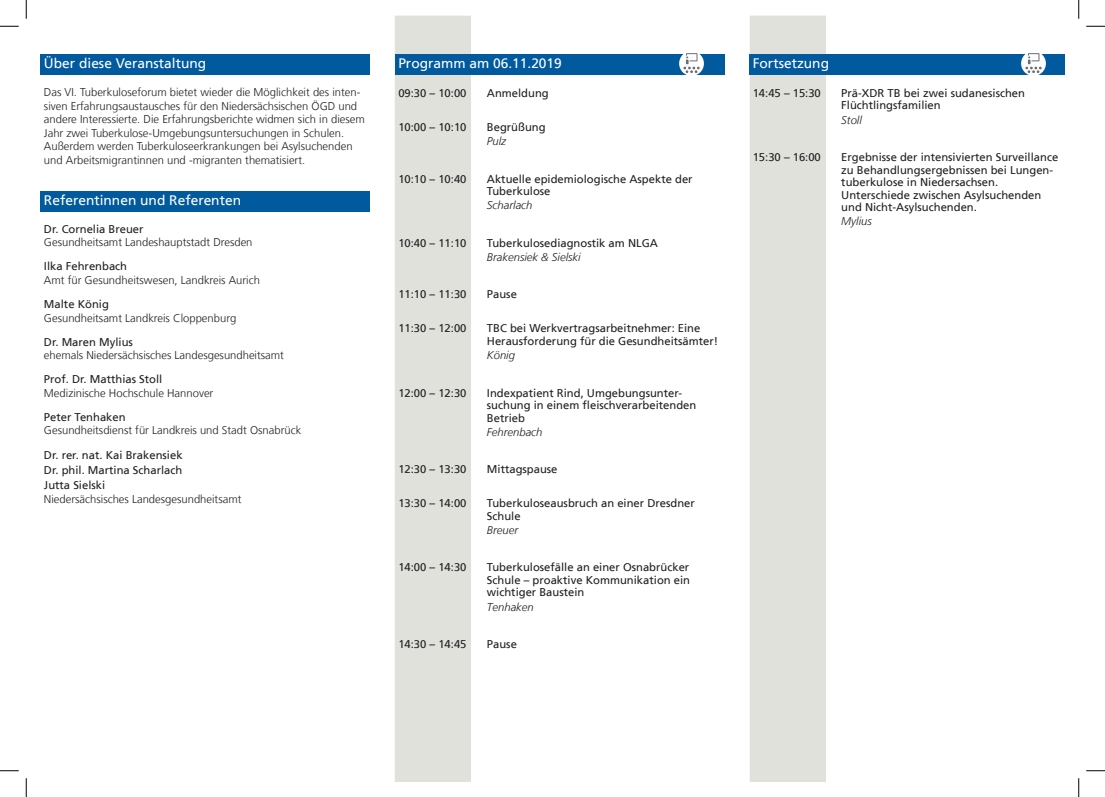
<style>
.page{position:relative;width:1105px;height:797px;background:#fff}
.page>*{position:absolute;margin:0;border:0;box-sizing:border-box;transform-origin:0 0}
.t1{font:13.75px "NDS Frutiger";color:#fff}
.t2{font:11.25px/12.5px "NDS Frutiger";color:#231f20}
.t3{font:300 11.25px/13.5px "NDS Frutiger";color:#231f20}
.t4{font:italic 300 11.25px "NDS Frutiger";color:#231f20}
</style>
<div class="page">
<div style="left:750px;top:16px;width:76px;height:765px;background:#e1e1dc"></div>
<div style="left:749px;top:55px;width:315px;height:20px;background:#015a9d"></div>
<div style="left:395px;top:16px;width:76px;height:765px;background:#e1e1dc"></div>
<div style="left:40px;top:55px;width:330px;height:20px;background:#015a9d"></div>
<div style="left:40px;top:191px;width:330px;height:20px;background:#015a9d"></div>
<div style="left:395px;top:55px;width:329px;height:20px;background:#015a9d"></div>
<div style="left:679px;top:51px;width:25px;height:25px;background:#fff;border-radius:50%"></div>
<div style="left:686px;top:53px;width:11px;height:8px;border:1px solid #6c6d70"></div>
<svg style="left:683px;top:56px;width:17px;height:18px"></svg>
<div style="left:1021px;top:51px;width:25px;height:25px;background:#fff;border-radius:50%"></div>
<div style="left:1028px;top:53px;width:11px;height:8px;border:1px solid #6c6d70"></div>
<svg style="left:1025px;top:56px;width:17px;height:18px"></svg>
<svg style="left:0;top:25px;width:19px;height:2px"></svg>
<svg style="left:1086px;top:25px;width:19px;height:2px"></svg>
<svg style="left:0;top:770px;width:19px;height:1px"></svg>
<svg style="left:1086px;top:770px;width:19px;height:1px"></svg>
<svg style="left:25px;top:0;width:2px;height:19px"></svg>
<svg style="left:25px;top:778px;width:2px;height:19px"></svg>
<svg style="left:1078px;top:0;width:1px;height:19px"></svg>
<svg style="left:1078px;top:778px;width:1px;height:19px"></svg>
<p class="t1" style="left:44px;top:56px;width:164px">Über diese Veranstaltung</p>
<p class="t3" style="left:44px;top:86px;width:322px">Das VI. Tuberkuloseforum bietet wieder die Möglichkeit des inten&shy;siven Erfahrungsaustausches für den Niedersächsischen ÖGD und andere Interessierte. Die Erfahrungsberichte widmen sich in diesem Jahr zwei Tuberkulose-Umgebungsuntersuchungen in Schulen.<br>Außerdem werden Tuberkuloseerkrankungen bei Asylsuchenden und Arbeitsmigrantinnen und -migranten thematisiert.</p>
<p class="t1" style="left:44px;top:192px;width:199px">Referentinnen und Referenten</p>
<p class="t2" style="left:44px;top:222px;width:101px">Dr. Cornelia Breuer</p>
<p class="t3" style="left:44px;top:236px;width:210px">Gesundheitsamt Landeshauptstadt Dresden</p>
<p class="t2" style="left:44px;top:260px;width:85px">Ilka Fehrenbach</p>
<p class="t3" style="left:44px;top:273px;width:218px">Amt für Gesundheitswesen, Landkreis Aurich</p>
<p class="t2" style="left:44px;top:298px;width:67px">Malte König</p>
<p class="t3" style="left:44px;top:311px;width:194px">Gesundheitsamt Landkreis Cloppenburg</p>
<p class="t2" style="left:44px;top:335px;width:90px">Dr. Maren Mylius</p>
<p class="t3" style="left:44px;top:349px;width:242px">ehemals Niedersächsisches Landesgesundheitsamt</p>
<p class="t2" style="left:44px;top:373px;width:120px">Prof. Dr. Matthias Stoll</p>
<p class="t3" style="left:44px;top:386px;width:171px">Medizinische Hochschule Hannover</p>
<p class="t2" style="left:44px;top:411px;width:83px">Peter Tenhaken</p>
<p class="t3" style="left:44px;top:424px;width:259px">Gesundheitsdienst für Landkreis und Stadt Osnabrück</p>
<p class="t2" style="left:44px;top:447px;width:140px;line-height:15.2px;text-align:justify">Dr. rer. nat. Kai Brakensiek Dr. phil. Martina Scharlach Jutta Sielski</p>
<p class="t3" style="left:44px;top:492px;width:199px">Niedersächsisches Landesgesundheitsamt</p>
<p class="t1" style="left:398px;top:56px;width:165px">Programm am 06.11.2019</p>
<p class="t2" style="left:398px;top:87px;width:70px">09:30 – 10:00</p>
<p class="t2" style="left:487px;top:87px;width:63px">Anmeldung</p>
<p class="t2" style="left:398px;top:121px;width:70px">10:00 – 10:10</p>
<p class="t2" style="left:487px;top:121px;width:60px">Begrüßung</p>
<p class="t4" style="left:487px;top:135px;width:21px">Pulz</p>
<p class="t2" style="left:398px;top:172px;width:70px">10:10 – 10:40</p>
<p class="t2" style="left:487px;top:172px;width:207px">Aktuelle epidemiologische Aspekte der<br>Tuberkulose</p>
<p class="t4" style="left:487px;top:199px;width:47px">Scharlach</p>
<p class="t2" style="left:398px;top:237px;width:70px">10:40 – 11:10</p>
<p class="t2" style="left:487px;top:237px;width:173px">Tuberkulosediagnostik am NLGA</p>
<p class="t4" style="left:487px;top:251px;width:95px">Brakensiek &amp; Sielski</p>
<p class="t2" style="left:398px;top:288px;width:70px">11:10 – 11:30</p>
<p class="t2" style="left:487px;top:288px;width:32px">Pause</p>
<p class="t2" style="left:398px;top:322px;width:70px">11:30 – 12:00</p>
<p class="t2" style="left:487px;top:322px;width:233px">TBC bei Werkvertragsarbeitnehmer: Eine<br>Herausforderung für die Gesundheitsämter!</p>
<p class="t4" style="left:487px;top:349px;width:30px">König</p>
<p class="t2" style="left:398px;top:386px;width:70px">12:00 – 12:30</p>
<p class="t2" style="left:487px;top:386px;width:211px">Indexpatient Rind, Umgebungsunter&shy;suchung in einem fleischverarbeitenden<br>Betrieb</p>
<p class="t4" style="left:487px;top:425px;width:57px">Fehrenbach</p>
<p class="t2" style="left:398px;top:463px;width:70px">12:30 – 13:30</p>
<p class="t2" style="left:487px;top:463px;width:72px">Mittagspause</p>
<p class="t2" style="left:398px;top:497px;width:70px">13:30 – 14:00</p>
<p class="t2" style="left:487px;top:497px;width:209px">Tuberkuloseausbruch an einer Dresdner<br>Schule</p>
<p class="t4" style="left:487px;top:523px;width:33px">Breuer</p>
<p class="t2" style="left:398px;top:561px;width:70px">14:00 – 14:30</p>
<p class="t2" style="left:487px;top:561px;width:205px;text-align:justify">Tuberkulosefälle an einer Osnabrücker Schule – proaktive Kommunikation ein wichtiger Baustein</p>
<p class="t4" style="left:487px;top:600px;width:48px">Tenhaken</p>
<p class="t2" style="left:398px;top:638px;width:70px">14:30 – 14:45</p>
<p class="t2" style="left:487px;top:638px;width:32px">Pause</p>
<p class="t1" style="left:753px;top:56px;width:78px">Fortsetzung</p>
<p class="t2" style="left:753px;top:87px;width:70px">14:45 – 15:30</p>
<p class="t2" style="left:841px;top:87px;width:185px">Prä-XDR TB bei zwei sudanesischen<br>Flüchtlingsfamilien</p>
<p class="t4" style="left:841px;top:113px;width:22px">Stoll</p>
<p class="t2" style="left:753px;top:151px;width:70px">15:30 – 16:00</p>
<p class="t2" style="left:841px;top:151px;width:218px">Ergebnisse der intensivierten Surveillance zu Behandlungsergebnissen bei Lungen&shy;tuberkulose in Niedersachsen.<br>Unterschiede zwischen Asylsuchenden und Nicht-Asylsuchenden.</p>
<p class="t4" style="left:841px;top:215px;width:32px">Mylius</p>
</div>
